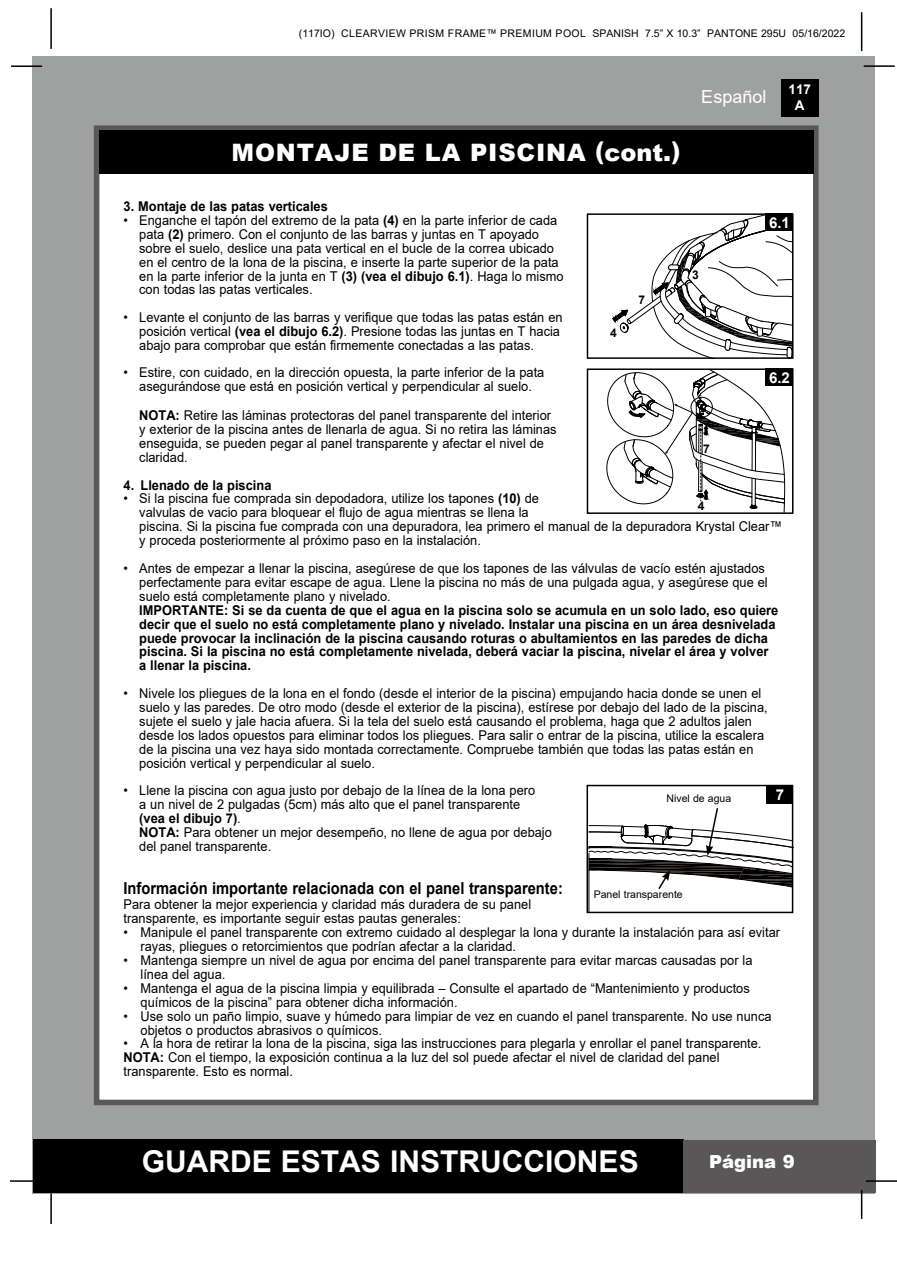
<style>
.page{position:relative;width:897px;height:1264px;background:#fff}
.page>*{position:absolute;margin:0;border:0;box-sizing:border-box;transform-origin:0 0}
.t1{font:700 30px "Arial";color:#fff}
.t2{font:900 24px "Arial";letter-spacing:.035em;color:#fff}
.t3{font:18px "Arial";color:#fff}
.t4{font:900 18px "Arial";color:#fff}
.t5{font:700 16.5px "Arial";color:#000;scale:.89 1}
.t6{font:700 15px "Arial";color:#fff}
.t7{font:13.5px/14px "Arial";color:#000;scale:.95 1}
.t8{font:700 13.5px/14px "Arial";color:#000;scale:.95 1}
.t9{font:700 13.5px/16.2px "Arial";color:#fff;text-align:center}
.t10{font:700 12px "Arial";color:#000}
.t11{font:10.5px "Arial";color:#000}
.s1{font-weight:700}
</style>
<div class="page">
<div style="left:33px;top:56px;width:842px;height:1137px;background:#9fa0a0"></div>
<div style="left:780px;top:79px;width:38px;height:38px;background:#000"></div>
<hr style="left:863px;top:65px;width:31px;height:2px;background:#000">
<hr style="left:50px;top:8px;width:2px;height:41px;background:#000">
<hr style="left:860px;top:12px;width:2px;height:39px;background:#000">
<div style="left:33px;top:1140px;width:650px;height:53px;background:#000"></div>
<div style="left:682px;top:1140px;width:193px;height:53px;background:#595757"></div>
<hr style="left:865px;top:1180px;width:31px;height:1px;background:#000">
<hr style="left:860px;top:1189px;width:2px;height:30px;background:#000">
<hr style="left:50px;top:1193px;width:2px;height:31px;background:#000">
<hr style="left:10px;top:1180px;width:31px;height:1px;background:#000">
<hr style="left:11px;top:65px;width:31px;height:2px;background:#000">
<div style="left:94px;top:125px;width:724px;height:980px;background:#fff;border:6px solid #595757"></div>
<div style="left:99px;top:130px;width:714px;height:44px;background:#000"></div>
<svg style="left:606px;top:371px;width:178px;height:140px"></svg>
<div style="left:586px;top:368px;width:207px;height:146px;border:2px solid #000"></div>
<div style="left:765px;top:368px;width:27px;height:18px;background:#000"></div>
<svg style="left:612px;top:216px;width:178px;height:140px"></svg>
<div style="left:586px;top:213px;width:207px;height:146px;border:2px solid #000"></div>
<div style="left:765px;top:213px;width:27px;height:18px;background:#000"></div>
<div style="left:586px;top:785px;width:207px;height:128px;border:2px solid #000"></div>
<div style="left:765px;top:786px;width:27px;height:17px;background:#000"></div>
<svg style="left:588px;top:806px;width:205px;height:106px"></svg>
<p class="t11" style="left:299px;top:26px;width:547px">(117IO) CLEARVIEW PRISM FRAME™ PREMIUM POOL SPANISH 7.5” X 10.3” PANTONE 295U 05/16/2022</p>
<h3 class="t3" style="left:701px;top:84px;width:67px">Español</h3>
<p class="t9" style="left:788px;top:81px;width:24px">117<br>A</p>
<h2 class="t2" style="left:231px;top:135px;width:450px">MONTAJE DE LA PISCINA (cont.)</h2>
<p class="t8" style="left:123px;top:199px;width:216px">3. Montaje de las patas verticales</p>
<p class="t7" style="left:139px;top:213px;width:448px;text-indent:-16px">• Enganche el tapón del extremo de la pata <span class="s1">(4)</span> en la parte inferior de cada pata <span class="s1">(2)</span> primero. Con el conjunto de las barras y juntas en T apoyado sobre el suelo, deslice una pata vertical en el bucle de la correa ubicado en el centro de la lona de la piscina, e inserte la parte superior de la pata en la parte inferior de la junta en T <span class="s1">(3) (vea el dibujo 6.1)</span>. Haga lo mismo con todas las patas verticales.</p>
<p class="t7" style="left:139px;top:310px;width:447px;text-indent:-16px">• Levante el conjunto de las barras y verifique que todas las patas están en posición vertical <span class="s1">(vea el dibujo 6.2)</span>. Presione todas las juntas en T hacia abajo para comprobar que están firmemente conectadas a las patas.</p>
<p class="t7" style="left:123px;top:365px;width:444px;text-align:center">• Estire, con cuidado, en la dirección opuesta, la parte inferior de la pata asegurándose que está en posición vertical y perpendicular al suelo.</p>
<p class="t7" style="left:139px;top:408px;width:440px"><span class="s1">NOTA:</span> Retire las láminas protectoras del panel transparente del interior y exterior de la piscina antes de llenarla de agua. Si no retira las láminas enseguida, se pueden pegar al panel transparente y afectar el nivel de claridad.</p>
<p class="t8" style="left:123px;top:478px;width:157px">4. Llenado de la piscina</p>
<p class="t7" style="left:139px;top:492px;width:678px;text-indent:-16px">• Si la piscina fue comprada sin depodadora, utilize los tapones <span class="s1">(10)</span> de<br>valvulas de vacio para bloquear el flujo de agua mientras se llena la<br>piscina. Si la piscina fue comprada con una depuradora, lea primero el manual de la depuradora Krystal Clear™ y proceda posteriormente al próximo paso en la instalación.</p>
<p class="t7" style="left:139px;top:561px;width:663px;text-indent:-16px">• Antes de empezar a llenar la piscina, asegúrese de que los tapones de las válvulas de vacío estén ajustados perfectamente para evitar escape de agua. Llene la piscina no más de una pulgada agua, y asegúrese que el suelo está completamente plano y nivelado.</p>
<p class="t8" style="left:139px;top:603px;width:674px">IMPORTANTE: Si se da cuenta de que el agua en la piscina solo se acumula en un solo lado, eso quiere decir que el suelo no está completamente plano y nivelado. Instalar una piscina en un área desnivelada puede provocar la inclinación de la piscina causando roturas o abultamientos en las paredes de dicha piscina. Si la piscina no está completamente nivelada, deberá vaciar la piscina, nivelar el área y volver a llenar la piscina.</p>
<p class="t7" style="left:139px;top:686px;width:663px;text-indent:-16px">• Nivele los pliegues de la lona en el fondo (desde el interior de la piscina) empujando hacia donde se unen el suelo y las paredes. De otro modo (desde el exterior de la piscina), estírese por debajo del lado de la piscina, sujete el suelo y jale hacia afuera. Si la tela del suelo está causando el problema, haga que 2 adultos jalen desde los lados opuestos para eliminar todos los pliegues. Para salir o entrar de la piscina, utilice la escalera de la piscina una vez haya sido montada correctamente. Compruebe también que todas las patas están en posición vertical y perpendicular al suelo.</p>
<p class="t7" style="left:139px;top:783px;width:436px;text-indent:-16px">• Llene la piscina con agua justo por debajo de la línea de la lona pero<br>a un nivel de 2 pulgadas (5cm) más alto que el panel transparente<br><span class="s1">(vea el dibujo 7)</span>.<br><span class="s1">NOTA:</span> Para obtener un mejor desempeño, no llene de agua por debajo del panel transparente.</p>
<p class="t5" style="left:123px;top:876px;width:495px">Información importante relacionada con el panel transparente:</p>
<p class="t7" style="left:123px;top:897px;width:430px">Para obtener la mejor experiencia y claridad más duradera de su panel transparente, es importante seguir estas pautas generales:</p>
<p class="t7" style="left:140px;top:925px;width:674px;text-indent:-17px">• Manipule el panel transparente con extremo cuidado al desplegar la lona y durante la instalación para así evitar rayas, pliegues o retorcimientos que podrían afectar a la claridad.</p>
<p class="t7" style="left:140px;top:953px;width:645px;text-indent:-17px">• Mantenga siempre un nivel de agua por encima del panel transparente para evitar marcas causadas por la línea del agua.</p>
<p class="t7" style="left:140px;top:981px;width:642px;text-indent:-17px">• Mantenga el agua de la piscina limpia y equilibrada – Consulte el apartado de “Mantenimiento y productos químicos de la piscina” para obtener dicha información.</p>
<p class="t7" style="left:140px;top:1008px;width:665px;text-indent:-17px">• Use solo un paño limpio, suave y húmedo para limpiar de vez en cuando el panel transparente. No use nunca objetos o productos abrasivos o químicos.</p>
<p class="t7" style="left:123px;top:1036px;width:673px">• A la hora de retirar la lona de la piscina, siga las instrucciones para plegarla y enrollar el panel transparente.<br><span class="s1">NOTA:</span> Con el tiempo, la exposición continua a la luz del sol puede afectar el nivel de claridad del panel transparente. Esto es normal.</p>
<p class="t6" style="left:768px;top:212px;width:22px">6.1</p>
<p class="t10" style="left:692px;top:266px;width:8px">3</p>
<p class="t10" style="left:638px;top:291px;width:8px">7</p>
<p class="t10" style="left:610px;top:324px;width:8px">4</p>
<p class="t6" style="left:768px;top:367px;width:22px">6.2</p>
<p class="t10" style="left:703px;top:440px;width:8px">7</p>
<p class="t10" style="left:697px;top:497px;width:8px">4</p>
<p class="t11" style="left:666px;top:790px;width:66px">Nivel de agua</p>
<p class="t6" style="left:775px;top:784px;width:10px">7</p>
<p class="t11" style="left:593px;top:887px;width:91px">Panel transparente</p>
<h1 class="t1" style="left:142px;top:1140px;width:498px">GUARDE ESTAS INSTRUCCIONES</h1>
<h3 class="t4" style="left:709px;top:1149px;width:87px">Página 9</h3>
</div>
